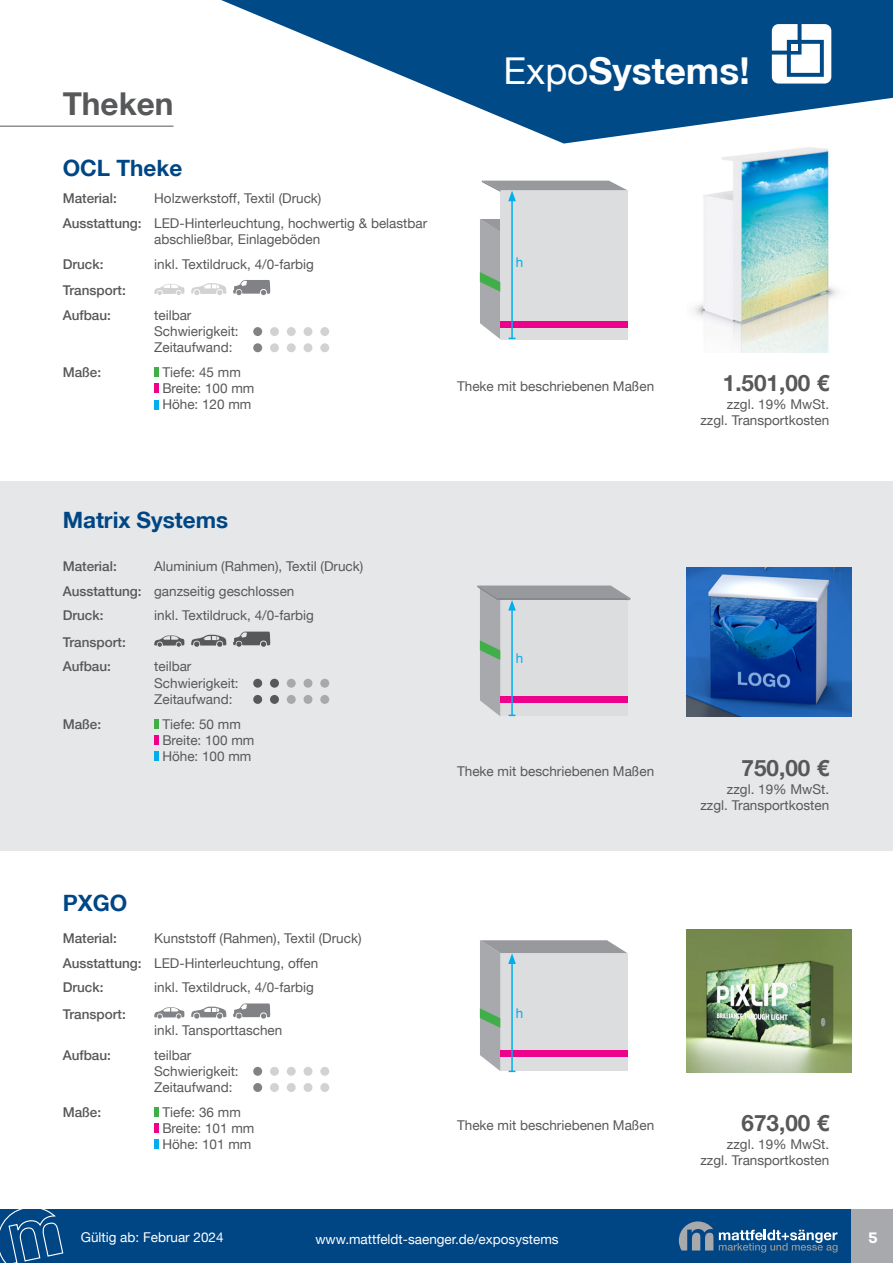
<style>
.page{position:relative;width:893px;height:1263px;background:#fff}
.page>*{position:absolute;margin:0;border:0;box-sizing:border-box;transform-origin:0 0}
.t1{font:700 37.05px "Helvetica Neue LT";color:#fff}
.Tabelle{font:700 31.5px "Helvetica Neue LT";color:#57585a}
.Tabelle-2{font:700 22.5px "Helvetica Neue LT";color:#004684}
.Tabelle-3{font:700 22.5px "Helvetica Neue LT";color:#57585a}
.t2{font:600 16.5px "Paralucent";color:#fff}
.t3{font:13.5px/16.2px "Helvetica Neue LT";color:#57585a}
.t4{font:500 13.5px "Helvetica Neue LT";color:#57585a}
.t5{font:13.5px "Helvetica Neue LT";color:#fff}
.t6{font:13.5px "Helvetica Neue LT";color:#00aeef}
.s1{font-weight:500}
.s2{font-weight:400}
</style>
<div class="page">
<div style="left:0;top:480px;width:893px;height:370px;background:#e6e7e9"></div>
<div style="left:0;top:1209px;width:893px;height:54px;background:#004684"></div>
<svg style="left:0;top:1209px;width:64px;height:54px"></svg>
<svg style="left:679px;top:1221px;width:34px;height:29px"></svg>
<svg style="left:719px;top:1230px;width:119px;height:22px"></svg>
<div style="left:851px;top:1209px;width:42px;height:54px;background:#a8a9ad"></div>
<svg style="left:221px;top:0;width:672px;height:144px;fill:#004b87"></svg>
<svg style="left:772px;top:24px;width:59px;height:60px"></svg>
<hr style="left:0;top:126px;width:173px;height:1px;background:#57585a">
<svg style="left:154px;top:284px;width:31px;height:11px"></svg>
<svg style="left:191px;top:283px;width:35px;height:12px"></svg>
<svg style="left:233px;top:280px;width:37px;height:15px"></svg>
<div style="left:253px;top:327px;width:9px;height:9px;background:#808285;border-radius:50%"></div>
<div style="left:270px;top:327px;width:9px;height:9px;background:#d1d2d4;border-radius:50%"></div>
<div style="left:287px;top:327px;width:9px;height:9px;background:#d1d2d4;border-radius:50%"></div>
<div style="left:304px;top:327px;width:8px;height:9px;background:#d1d2d4;border-radius:50%"></div>
<div style="left:320px;top:327px;width:9px;height:9px;background:#d1d2d4;border-radius:50%"></div>
<div style="left:253px;top:343px;width:9px;height:9px;background:#808285;border-radius:50%"></div>
<div style="left:270px;top:343px;width:9px;height:9px;background:#d1d2d4;border-radius:50%"></div>
<div style="left:287px;top:343px;width:9px;height:9px;background:#d1d2d4;border-radius:50%"></div>
<div style="left:304px;top:343px;width:8px;height:9px;background:#d1d2d4;border-radius:50%"></div>
<div style="left:320px;top:343px;width:9px;height:9px;background:#d1d2d4;border-radius:50%"></div>
<div style="left:154px;top:367px;width:5px;height:10px;background:#40ae49"></div>
<div style="left:154px;top:383px;width:5px;height:10px;background:#ed028c"></div>
<div style="left:154px;top:400px;width:5px;height:9px;background:#00aeef"></div>
<svg style="left:154px;top:1007px;width:31px;height:12px"></svg>
<svg style="left:191px;top:1006px;width:35px;height:13px"></svg>
<svg style="left:233px;top:1003px;width:37px;height:16px"></svg>
<div style="left:253px;top:1067px;width:9px;height:9px;background:#808285;border-radius:50%"></div>
<div style="left:270px;top:1067px;width:9px;height:9px;background:#d1d2d4;border-radius:50%"></div>
<div style="left:287px;top:1067px;width:9px;height:9px;background:#d1d2d4;border-radius:50%"></div>
<div style="left:304px;top:1067px;width:8px;height:9px;background:#d1d2d4;border-radius:50%"></div>
<div style="left:320px;top:1067px;width:9px;height:9px;background:#d1d2d4;border-radius:50%"></div>
<div style="left:253px;top:1083px;width:9px;height:9px;background:#808285;border-radius:50%"></div>
<div style="left:270px;top:1083px;width:9px;height:9px;background:#d1d2d4;border-radius:50%"></div>
<div style="left:287px;top:1083px;width:9px;height:9px;background:#d1d2d4;border-radius:50%"></div>
<div style="left:304px;top:1083px;width:8px;height:9px;background:#d1d2d4;border-radius:50%"></div>
<div style="left:320px;top:1083px;width:9px;height:9px;background:#d1d2d4;border-radius:50%"></div>
<div style="left:154px;top:1107px;width:5px;height:10px;background:#40ae49"></div>
<div style="left:154px;top:1123px;width:5px;height:10px;background:#ed028c"></div>
<div style="left:154px;top:1139px;width:5px;height:10px;background:#00aeef"></div>
<img style="left:686px;top:138px;width:166px;height:214px">
<img style="left:686px;top:568px;width:166px;height:148px">
<img style="left:686px;top:929px;width:166px;height:143px">
<div style="left:500px;top:190px;width:127px;height:149px;background:#dcdddf"></div>
<svg style="left:154px;top:635px;width:31px;height:12px"></svg>
<svg style="left:191px;top:635px;width:35px;height:12px"></svg>
<svg style="left:233px;top:631px;width:37px;height:16px"></svg>
<div style="left:253px;top:679px;width:9px;height:9px;background:#57585a;border-radius:50%"></div>
<div style="left:270px;top:679px;width:9px;height:9px;background:#57585a;border-radius:50%"></div>
<div style="left:287px;top:679px;width:9px;height:9px;background:#a8a9ad;border-radius:50%"></div>
<div style="left:304px;top:679px;width:8px;height:9px;background:#a8a9ad;border-radius:50%"></div>
<div style="left:320px;top:679px;width:9px;height:9px;background:#a8a9ad;border-radius:50%"></div>
<div style="left:253px;top:695px;width:9px;height:9px;background:#57585a;border-radius:50%"></div>
<div style="left:270px;top:695px;width:9px;height:9px;background:#57585a;border-radius:50%"></div>
<div style="left:287px;top:695px;width:9px;height:9px;background:#a8a9ad;border-radius:50%"></div>
<div style="left:304px;top:695px;width:8px;height:9px;background:#a8a9ad;border-radius:50%"></div>
<div style="left:320px;top:695px;width:9px;height:9px;background:#a8a9ad;border-radius:50%"></div>
<div style="left:154px;top:719px;width:5px;height:10px;background:#40ae49"></div>
<div style="left:154px;top:735px;width:5px;height:10px;background:#ed028c"></div>
<div style="left:154px;top:751px;width:5px;height:10px;background:#00aeef"></div>
<svg style="left:480px;top:219px;width:20px;height:120px;background:#a4aea9"></svg>
<div style="left:500px;top:321px;width:128px;height:6px;background:#ed028c"></div>
<div style="left:500px;top:1050px;width:128px;height:7px;background:#ed028c"></div>
<hr style="left:511px;top:199px;width:2px;height:139px;background:#00aeef">
<svg style="left:482px;top:181px;width:145px;height:20px"></svg>
<svg style="left:477px;top:585px;width:154px;height:131px"></svg>
<svg style="left:480px;top:940px;width:147px;height:132px;background:#cec7cf"></svg>
<p class="Tabelle" style="left:63px;top:84px;width:112px">Theken</p>
<p class="Tabelle-2" style="left:63px;top:154px;width:121px">OCL Theke</p>
<p class="t4" style="left:63px;top:190px;width:56px">Material:</p>
<p class="t3" style="left:154px;top:190px;width:169px">Holzwerkstoff, Textil (Druck)</p>
<p class="t3" style="left:154px;top:215px;width:275px;text-indent:-92px"><span class="s1">Ausstattung:</span> LED-Hinterleuchtung, hochwertig &amp; belastbar abschließbar, Einlageböden</p>
<p class="t4" style="left:63px;top:256px;width:42px">Druck:</p>
<p class="t3" style="left:154px;top:256px;width:161px">inkl. Textildruck, 4/0-farbig</p>
<p class="t4" style="left:63px;top:282px;width:65px">Transport:</p>
<p class="t4" style="left:63px;top:307px;width:50px">Aufbau:</p>
<p class="t3" style="left:154px;top:307px;width:86px">teilbar<br>Schwierigkeit:<br>Zeitaufwand:</p>
<p class="t4" style="left:63px;top:364px;width:40px">Maße:</p>
<p class="t3" style="left:162px;top:364px;width:94px">Tiefe: 45 mm<br>Breite: 100 mm<br>Höhe: 120 mm</p>
<h1 class="t1" style="left:504px;top:48px;width:248px"><span class="s2">Expo</span>Systems!</h1>
<p class="t6" style="left:516px;top:254px;width:9px">h</p>
<p class="t3" style="left:457px;top:378px;width:199px">Theke mit beschriebenen Maßen</p>
<p class="Tabelle-3" style="left:723px;top:369px;width:108px">1.501,00 €</p>
<p class="t3" style="left:727px;top:396px;width:104px">zzgl. 19% MwSt.</p>
<p class="t3" style="left:700px;top:412px;width:130px">zzgl. Transportkosten</p>
<p class="Tabelle-2" style="left:63px;top:506px;width:167px">Matrix Systems</p>
<p class="t4" style="left:63px;top:558px;width:56px">Material:</p>
<p class="t3" style="left:154px;top:558px;width:211px">Aluminium (Rahmen), Textil (Druck)</p>
<p class="t3" style="left:63px;top:583px;width:233px"><span class="s1">Ausstattung:</span> ganzseitig geschlossen</p>
<p class="t4" style="left:63px;top:607px;width:42px">Druck:</p>
<p class="t3" style="left:154px;top:607px;width:161px">inkl. Textildruck, 4/0-farbig</p>
<p class="t4" style="left:63px;top:634px;width:65px">Transport:</p>
<p class="t4" style="left:63px;top:659px;width:50px">Aufbau:</p>
<p class="t3" style="left:154px;top:658px;width:86px">teilbar<br>Schwierigkeit:<br>Zeitaufwand:</p>
<p class="t4" style="left:63px;top:716px;width:40px">Maße:</p>
<p class="t3" style="left:162px;top:715px;width:94px">Tiefe: 50 mm<br>Breite: 100 mm<br>Höhe: 100 mm</p>
<p class="Tabelle-2" style="left:63px;top:889px;width:66px">PXGO</p>
<p class="t4" style="left:63px;top:930px;width:56px">Material:</p>
<p class="t3" style="left:154px;top:930px;width:209px">Kunststoff (Rahmen), Textil (Druck)</p>
<p class="t3" style="left:63px;top:954px;width:257px"><span class="s1">Ausstattung:</span> LED-Hinterleuchtung, offen</p>
<p class="t4" style="left:63px;top:979px;width:42px">Druck:</p>
<p class="t3" style="left:154px;top:979px;width:161px">inkl. Textildruck, 4/0-farbig</p>
<p class="t4" style="left:63px;top:1006px;width:65px">Transport:</p>
<p class="t3" style="left:154px;top:1022px;width:130px">inkl. Tansporttaschen</p>
<p class="t4" style="left:63px;top:1047px;width:50px">Aufbau:</p>
<p class="t3" style="left:154px;top:1046px;width:86px">teilbar<br>Schwierigkeit:<br>Zeitaufwand:</p>
<p class="t4" style="left:63px;top:1104px;width:40px">Maße:</p>
<p class="t3" style="left:162px;top:1103px;width:94px">Tiefe: 36 mm<br>Breite: 101 mm<br>Höhe: 101 mm</p>
<p class="t6" style="left:516px;top:650px;width:9px">h</p>
<p class="t3" style="left:457px;top:763px;width:199px">Theke mit beschriebenen Maßen</p>
<p class="Tabelle-3" style="left:742px;top:754px;width:89px">750,00 €</p>
<p class="t3" style="left:727px;top:781px;width:104px">zzgl. 19% MwSt.</p>
<p class="t3" style="left:700px;top:797px;width:130px">zzgl. Transportkosten</p>
<p class="t6" style="left:516px;top:1005px;width:9px">h</p>
<p class="t3" style="left:457px;top:1117px;width:199px">Theke mit beschriebenen Maßen</p>
<p class="Tabelle-3" style="left:742px;top:1108px;width:89px">673,00 €</p>
<p class="t3" style="left:727px;top:1136px;width:104px">zzgl. 19% MwSt.</p>
<p class="t3" style="left:700px;top:1152px;width:130px">zzgl. Transportkosten</p>
<p class="t5" style="left:81px;top:1229px;width:144px">Gültig ab: Februar 2024</p>
<p class="t5" style="left:315px;top:1230px;width:245px">www.mattfeldt-saenger.de/exposystems</p>
<p class="t2" style="left:868px;top:1228px;width:11px">5</p>
</div>
